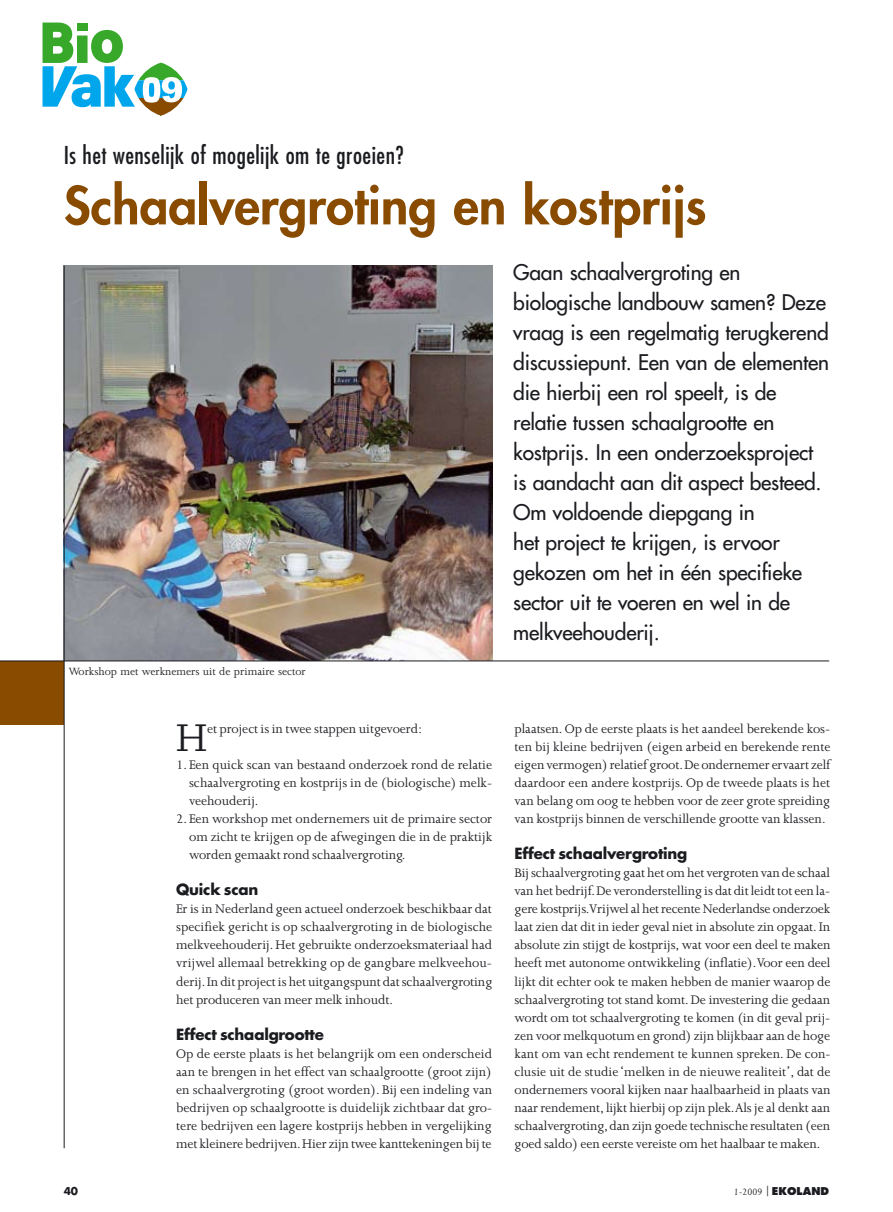
<style>
.page{position:relative;width:893px;height:1212px;background:#fff}
.page>*{position:absolute;margin:0;border:0;box-sizing:border-box;transform-origin:0 0}
.t1{font:800 51px "Futura Std";color:#884b00}
.t2{font:44.4px "Joanna MT Std";color:#1b1c20}
.t3{font:condensed 24px "Futura Std";letter-spacing:.02em;color:#1b1c20}
.t4{font:500 21px/30px "Futura Std";letter-spacing:-.01em;color:#1b1c20}
.t5{font:700 15px "Futura Std";letter-spacing:-.015em;color:#1b1c20}
.t6{font:14.25px/18px "Joanna MT Std";letter-spacing:-.005em;color:#1b1c20;text-align:justify}
.t7{font:12px "Joanna MT Std";color:#1b1c20}
.t8{font:800 10.5px "Futura Std";color:#1b1c20}
.t9{font:700 10.5px "Futura Std";color:#1b1c20}
.s1{font-family:"Joanna MT Std";font-weight:400;font-style:italic}
.s2{font-weight:500}
</style>
<div class="page">
<img style="left:65px;top:265px;width:427px;height:395px">
<div style="left:0;top:661px;width:64px;height:64px;background:#884b00"></div>
<hr style="left:64px;top:265px;width:1px;height:883px;background:#1b1c20">
<hr style="left:0;top:660px;width:829px;height:1px;background:#1b1c20">
<svg style="left:43px;top:23px;width:145px;height:93px"></svg>
<h3 class="t3" style="left:64px;top:141px;width:341px">Is het wenselijk of mogelijk om te groeien?</h3>
<h1 class="t1" style="left:64px;top:173px;width:644px">Schaalvergroting en kostprijs</h1>
<p class="t4" style="left:513px;top:257px;width:317px">Gaan schaalvergroting en biologische landbouw samen? Deze vraag is een regelmatig terugkerend discussiepunt. Een van de elementen die hierbij een rol speelt, is de relatie tussen schaalgrootte en kostprijs. In een onderzoeksproject is aandacht aan dit aspect besteed.<br>Om voldoende diepgang in<br>het project te krijgen, is ervoor gekozen om het in één specifieke sector uit te voeren en wel in de melkveehouderij.</p>
<p class="t7" style="left:69px;top:665px;width:238px">Workshop met werknemers uit de primaire sector</p>
<h2 class="t2" style="left:176px;top:713px;width:33px">H</h2>
<p class="t6" style="left:207px;top:719px;width:217px">et project is in twee stappen uitgevoerd:</p>
<p class="t6" style="left:189px;top:755px;width:305px;text-indent:-13px">1. Een quick scan van bestaand onderzoek rond de relatie schaalvergroting en kostprijs in de (biologische) melk&shy;veehouderij.</p>
<p class="t6" style="left:189px;top:810px;width:305px;text-indent:-13px">2. Een workshop met ondernemers uit de primaire sector om zicht te krijgen op de afwegingen die in de praktijk worden gemaakt rond schaalvergroting.</p>
<p class="t5" style="left:176px;top:879px;width:84px">Quick scan</p>
<p class="t6" style="left:176px;top:900px;width:318px">Er is in Nederland geen actueel onderzoek beschikbaar dat specifiek gericht is op schaalvergroting in de biologische melkveehouderij. Het gebruikte onderzoeksmateriaal had vrijwel allemaal betrekking op de gangbare melkveehou&shy;derij. In dit project is het uitgangspunt dat schaalvergroting het produceren van meer melk inhoudt.</p>
<p class="t5" style="left:176px;top:1024px;width:149px">Effect schaalgrootte</p>
<p class="t6" style="left:176px;top:1045px;width:318px">Op de eerste plaats is het belangrijk om een onderscheid aan te brengen in het effect van schaalgrootte (groot zijn) en schaalvergroting (groot worden). Bij een indeling van bedrijven op schaalgrootte is duidelijk zichtbaar dat gro&shy;tere bedrijven een lagere kostprijs hebben in vergelijking met kleinere bedrijven. Hier zijn twee kanttekeningen bij te</p>
<p class="t6" style="left:514px;top:719px;width:318px">plaatsen. Op de eerste plaats is het aandeel berekende kos&shy;ten bij kleine bedrijven (eigen arbeid en berekende rente eigen vermogen) relatief groot. De ondernemer ervaart zelf daardoor een andere kostprijs. Op de tweede plaats is het van belang om oog te hebben voor de zeer grote spreiding van kostprijs binnen de verschillende grootte van klassen.</p>
<p class="t5" style="left:514px;top:843px;width:174px">Effect schaalvergroting</p>
<p class="t6" style="left:514px;top:864px;width:318px">Bij schaalvergroting gaat het om het vergroten van de schaal van het bedrijf. De veronderstelling is dat dit leidt tot een la&shy;gere kostprijs. Vrijwel al het recente Nederlandse onderzoek laat zien dat dit in ieder geval niet in absolute zin opgaat. In absolute zin stijgt de kostprijs, wat voor een deel te maken heeft met autonome ontwikkeling (inflatie). Voor een deel lijkt dit echter ook te maken hebben de manier waarop de schaalvergroting tot stand komt. De investering die gedaan wordt om tot schaalvergroting te komen (in dit geval prij&shy;zen voor melkquotum en grond) zijn blijkbaar aan de hoge kant om van echt rendement te kunnen spreken. De con&shy;clusie uit de studie ‘melken in de nieuwe realiteit’, dat de ondernemers vooral kijken naar haalbaarheid in plaats van naar rendement, lijkt hierbij op zijn plek. Als je al denkt aan schaalvergroting, dan zijn goede technische resultaten (een goed saldo) een eerste vereiste om het haalbaar te maken.</p>
<p class="t9" style="left:64px;top:1184px;width:16px">40</p>
<p class="t8" style="left:734px;top:1184px;width:97px"><span class="s1">1-2009</span> <span class="s2">|</span> EKOLAND</p>
</div>
